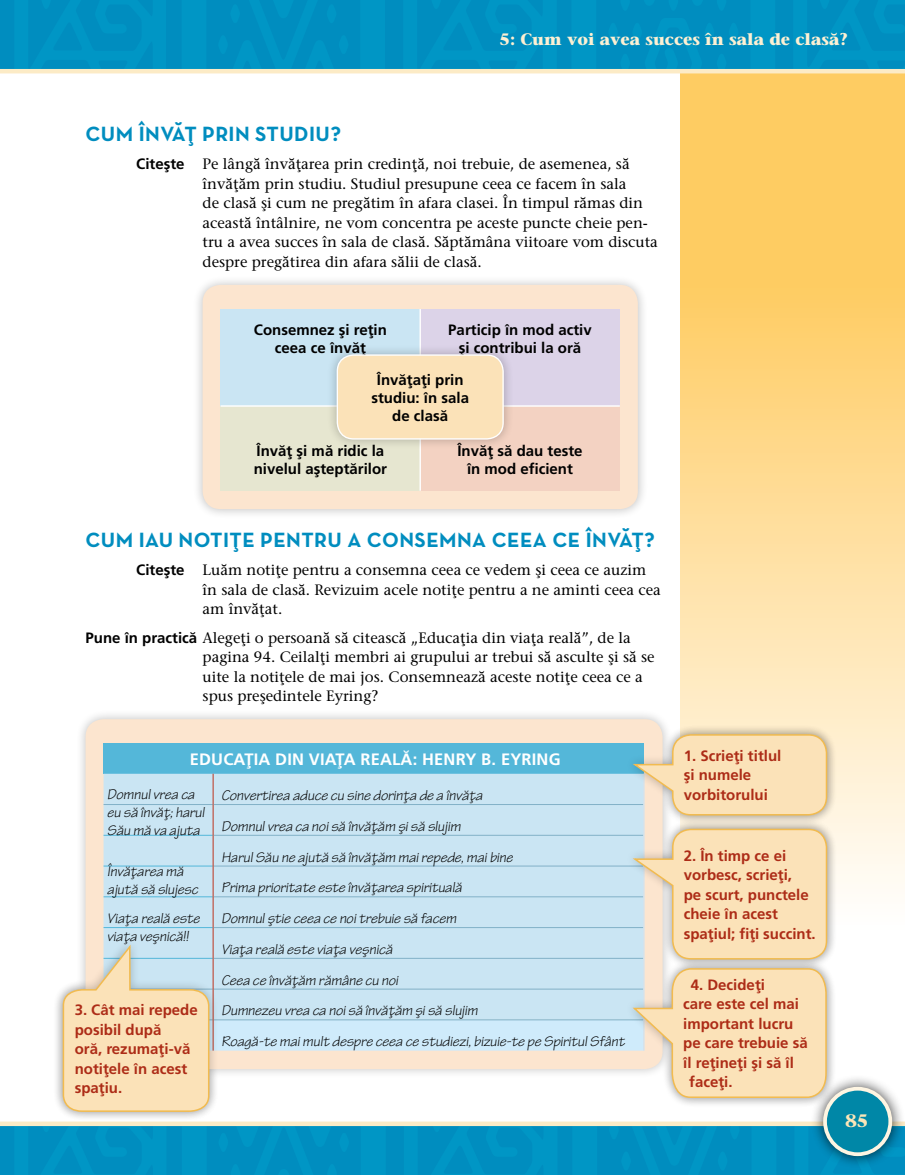
<style>
.page{position:relative;width:905px;height:1175px;background:#fff}
.page>*{position:absolute;margin:0;border:0;box-sizing:border-box;transform-origin:0 0}
.LISTdef-1_title_ANY{font:700 21px "Neutralds Lat";letter-spacing:.02em;color:#008dbf}
.LISTdef-1_title{font:700 21px "Neutralds Lat";letter-spacing:.02em;color:#008dbf}
.t1{font:700 18px "Stone Seriflds Lat";color:#fbe6b8}
.t2{font:700 16.5px "Frutigerlds Lat";letter-spacing:.01em;color:#fff}
.runHead{font:700 16.5px "Stone Seriflds Lat";color:#fdf0d3}
.LISTdef-1_para_first{font:500 15px/19.5px "Stone Seriflds Lat";color:#000}
.t3{font:italic 15px/30.8px "Tektonlds Lat";letter-spacing:-.005em;color:#000}
.t4{font:700 15px/19.5px "Frutigerlds Lat";color:#ad2c17}
.t5{font:700 15px/18px "Frutigerlds Lat";color:#000;text-align:center}
.s1{font-family:"Frutigerlds Lat";font-weight:700}
</style>
<div class="page">
<svg style="left:680px;top:73px;width:224px;height:816px;background:#fed98b"></svg>
<img style="left:0;top:1126px;width:904px;height:48px">
<div style="left:0;top:1121px;width:904px;height:5px;background:#fcebc6"></div>
<div style="left:810px;top:1074px;width:94px;height:94px;background:#000;opacity:.75"></div>
<div style="left:825px;top:1088px;width:65px;height:66px;background:#0087a7;border-radius:50%"></div>
<div style="left:823px;top:1086px;width:69px;height:70px;border:4px solid #fef5e2;border-radius:50%"></div>
<img style="left:0;top:0;width:904px;height:69px">
<hr style="left:0;top:69px;width:904px;height:4px;background:#fcebc6">
<div style="left:192px;top:275px;width:455px;height:244px;background:#000;opacity:.25"></div>
<div style="left:202px;top:285px;width:436px;height:224px;background:#fce5cf;border-radius:18px"></div>
<div style="left:220px;top:309px;width:200px;height:97px;background:#cae5f3"></div>
<div style="left:420px;top:309px;width:200px;height:97px;background:#dcd3e8"></div>
<div style="left:220px;top:406px;width:200px;height:85px;background:#e6e6d0"></div>
<div style="left:420px;top:406px;width:200px;height:85px;background:#f3d2c2"></div>
<hr style="left:419px;top:309px;width:2px;height:96px;background:#fff">
<hr style="left:220px;top:405px;width:200px;height:2px;background:#fff">
<hr style="left:420px;top:405px;width:200px;height:2px;background:#fff">
<hr style="left:419px;top:407px;width:2px;height:84px;background:#fff">
<div style="left:326px;top:344px;width:188px;height:106px;background:#000;opacity:.25"></div>
<div style="left:337px;top:355px;width:166px;height:84px;background:#fbe2b8;border-radius:16px"></div>
<div style="left:336px;top:354px;width:168px;height:85px;border:1px solid #fff;border-radius:16px"></div>
<div style="left:52px;top:709px;width:785px;height:412px;background:#000;opacity:.25"></div>
<div style="left:86px;top:719px;width:576px;height:350px;background:#fce5cf;border-radius:18px"></div>
<div style="left:104px;top:743px;width:540px;height:30px;background:#54b7d9"></div>
<div style="left:104px;top:773px;width:520px;height:55px;background:#cae5f3"></div>
<hr style="left:213px;top:804px;width:430px;height:1px;background:#82b1c7">
<hr style="left:104px;top:804px;width:109px;height:1px;background:#82b1c7">
<hr style="left:213px;top:773px;width:1px;height:31px;background:#bd351e">
<hr style="left:213px;top:804px;width:1px;height:31px;background:#bd351e">
<div style="left:624px;top:724px;width:213px;height:101px;background:#000;opacity:.25"></div>
<svg style="left:630px;top:733px;width:198px;height:83px;background:#f2deb8"></svg>
<div style="left:624px;top:818px;width:213px;height:151px;background:#000;opacity:.25"></div>
<div style="left:52px;top:936px;width:167px;height:186px;background:#000;opacity:.25"></div>
<div style="left:624px;top:958px;width:212px;height:149px;background:#000;opacity:.25"></div>
<svg style="left:62px;top:828px;width:766px;height:284px"></svg>
<p class="runHead" style="left:499px;top:25px;width:350px">5: Cum voi avea succes în sala de clasă?</p>
<p class="LISTdef-1_title" style="left:86px;top:116px;width:257px">CUM ÎNVĂŢ PRIN STUDIU?</p>
<p class="LISTdef-1_para_first" style="left:202px;top:154px;width:457px;text-indent:-66px"><span class="s1">Citeşte</span> Pe lângă învăţarea prin credinţă, noi trebuie, de asemenea, să învăţăm prin studiu. Studiul presupune ceea ce facem în sala<br>de clasă şi cum ne pregătim în afara clasei. În timpul rămas din această întâlnire, ne vom concentra pe aceste puncte cheie pen&shy;tru a avea succes în sala de clasă. Săptămâna viitoare vom discuta despre pregătirea din afara sălii de clasă.</p>
<p class="t5" style="left:254px;top:320px;width:135px">Consemnez şi reţin ceea ce învăţ</p>
<p class="t5" style="left:448px;top:320px;width:145px">Particip în mod activ şi contribui la oră</p>
<p class="t5" style="left:371px;top:370px;width:99px">Învăţaţi prin studiu: în sala de clasă</p>
<p class="t5" style="left:254px;top:441px;width:135px;text-align:left">Învăţ şi mă ridic la nivelul aşteptărilor</p>
<p class="t5" style="left:457px;top:441px;width:127px">Învăţ să dau teste în mod eficient</p>
<p class="LISTdef-1_title_ANY" style="left:86px;top:522px;width:571px">CUM IAU NOTIŢE PENTRU A CONSEMNA CEEA CE ÎNVĂŢ?</p>
<p class="LISTdef-1_para_first" style="left:202px;top:560px;width:460px;text-indent:-66px"><span class="s1">Citeşte</span> Luăm notiţe pentru a consemna ceea ce vedem şi ceea ce auzim în sala de clasă. Revizuim acele notiţe pentru a ne aminti ceea cea am învăţat.</p>
<p class="LISTdef-1_para_first" style="left:202px;top:628px;width:453px;text-indent:-117px"><span class="s1">Pune în practică</span> Alegeţi o persoană să citească „Educaţia din viaţa reală”, de la pagina 94. Ceilalţi membri ai grupului ar trebui să asculte şi să se uite la notiţele de mai jos. Consemnează aceste notiţe ceea ce a spus preşedintele Eyring?</p>
<p class="t2" style="left:190px;top:746px;width:372px">EDUCAŢIA DIN VIAŢA REALĂ: HENRY B. EYRING</p>
<p class="t3" style="left:222px;top:779px;width:405px">Convertirea aduce cu sine dorinţa de a învăţa<br>Domnul vrea ca noi să învăţăm şi să slujim<br>Harul Său ne ajută să învăţăm mai repede, mai bine<br>Prima prioritate este învăţarea spirituală<br>Domnul ştie ceea ce noi trebuie să facem<br>Viaţa reală este viaţa veşnică<br>Ceea ce învăţăm rămâne cu noi<br>Dumnezeu vrea ca noi să învăţăm şi să slujim<br>Roagă-te mai mult despre ceea ce studiezi, bizuie-te pe Spiritul Sfânt</p>
<p class="t3" style="left:108px;top:784px;width:99px;line-height:18px">Domnul vrea ca eu să învăţ; harul<br>Său mă va ajuta</p>
<p class="t3" style="left:108px;top:861px;width:92px;line-height:18px">Învăţarea mă ajută să slujesc</p>
<p class="t3" style="left:108px;top:908px;width:94px;line-height:18px">Viaţa reală este viaţa veşnică!!</p>
<p class="t4" style="left:75px;top:999px;width:124px">3. Cât mai repede posibil după<br>oră, rezumaţi-vă notiţele în acest spaţiu.</p>
<p class="t4" style="left:683px;top:745px;width:99px">1. Scrieţi titlul şi numele vorbitorului</p>
<p class="t4" style="left:683px;top:845px;width:133px">2. În timp ce ei vorbesc, scrieţi,<br>pe scurt, punctele cheie în acest spaţiul; fiţi succint.</p>
<p class="t4" style="left:690px;top:974px;width:76px">4. Decideţi</p>
<p class="t4" style="left:683px;top:994px;width:117px">care este cel mai</p>
<p class="t4" style="left:683px;top:1013px;width:112px">important lucru</p>
<p class="t4" style="left:683px;top:1033px;width:126px">pe care trebuie să</p>
<p class="t4" style="left:683px;top:1052px;width:112px">îl reţineţi şi să îl</p>
<p class="t4" style="left:689px;top:1072px;width:45px">faceţi.</p>
<p class="t1" style="left:845px;top:1105px;width:24px">85</p>
</div>
